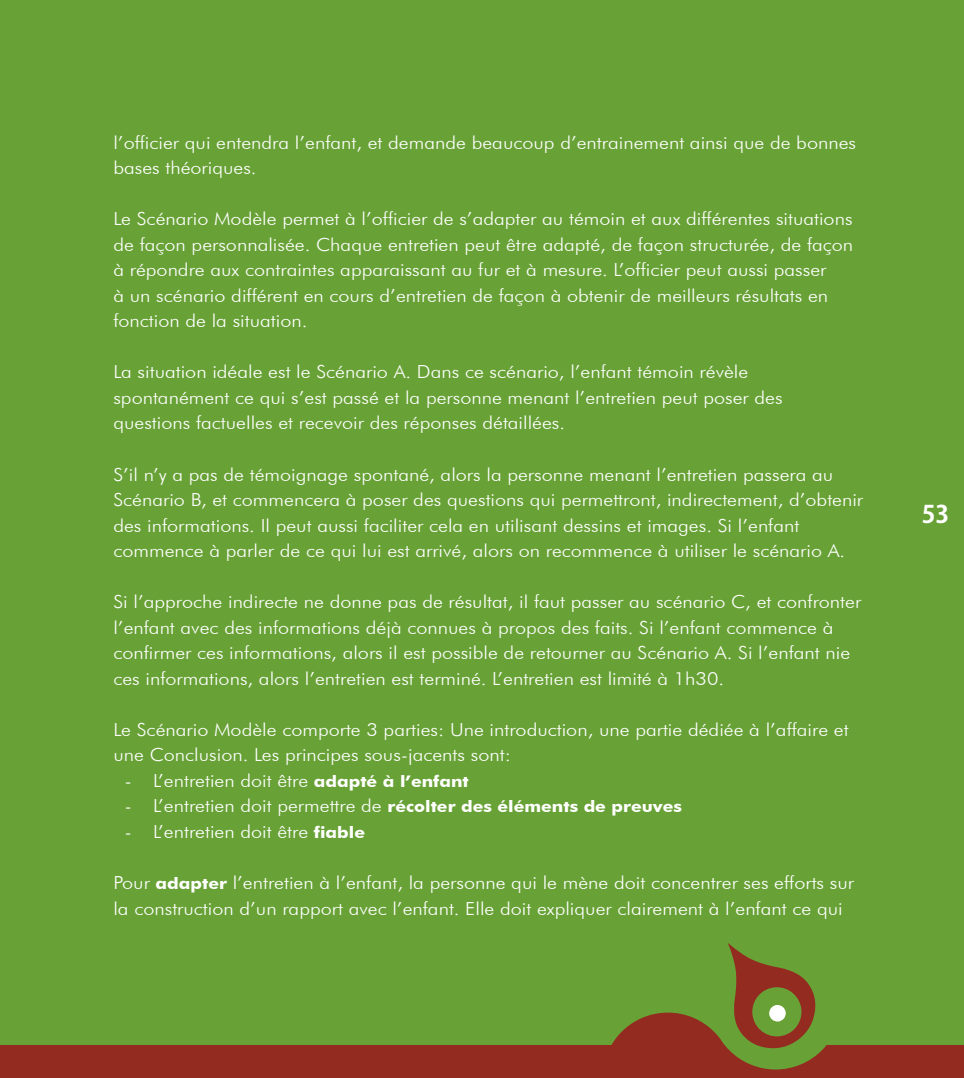
<style>
.page{position:relative;width:964px;height:1078px;background:#fff}
.page>*{position:absolute;margin:0;border:0;box-sizing:border-box;transform-origin:0 0}
.t1{font:700 24px "Koz Go Pro";color:#fff}
.t2{font:300 18px/25.6px "Futura BT";color:#fff;scale:1.1 1}
.t3{font:700 16px "Futura BT";color:#fff;scale:1.1 1}
.s1{font-weight:700;font-size:16px}
.s2{font-weight:300;font-size:18px}
</style>
<div class="page">
<div style="left:0;top:0;width:964px;height:1077px;background:#68a236"></div>
<div style="left:0;top:1044px;width:964px;height:33px;background:#932b21"></div>
<div style="left:710px;top:938px;width:131px;height:131px;background:#68a236;border-radius:50%"></div>
<svg style="left:602px;top:943px;width:214px;height:127px"></svg>
<p class="t2" style="left:113px;top:129px;width:677px">l’officier qui entendra l’enfant, et demande beaucoup d’entrainement ainsi que de bonnes bases théoriques.</p>
<p class="t2" style="left:113px;top:206px;width:674px">Le Scénario Modèle permet à l’officier de s’adapter au témoin et aux différentes situations de façon personnalisée. Chaque entretien peut être adapté, de façon structurée, de façon à répondre aux contraintes apparaissant au fur et à mesure. L’officier peut aussi passer<br>à un scénario différent en cours d’entretien de façon à obtenir de meilleurs résultats en fonction de la situation.</p>
<p class="t2" style="left:113px;top:359px;width:610px">La situation idéale est le Scénario A. Dans ce scénario, l’enfant témoin révèle spontanément ce qui s’est passé et la personne menant l’entretien peut poser des questions factuelles et recevoir des réponses détaillées.</p>
<p class="t2" style="left:113px;top:461px;width:683px">S’il n’y a pas de témoignage spontané, alors la personne menant l’entretien passera au Scénario B, et commencera à poser des questions qui permettront, indirectement, d’obtenir des informations. Il peut aussi faciliter cela en utilisant dessins et images. Si l’enfant commence à parler de ce qui lui est arrivé, alors on recommence à utiliser le scénario A.</p>
<p class="t2" style="left:113px;top:588px;width:681px">Si l’approche indirecte ne donne pas de résultat, il faut passer au scénario C, et confronter l’enfant avec des informations déjà connues à propos des faits. Si l’enfant commence à confirmer ces informations, alors il est possible de retourner au Scénario A. Si l’enfant nie ces informations, alors l’entretien est terminé. L’entretien est limité à 1h30.</p>
<p class="t2" style="left:113px;top:716px;width:670px">Le Scénario Modèle comporte 3 parties: Une introduction, une partie dédiée à l’affaire et une Conclusion. Les principes sous-jacents sont:</p>
<p class="t2" style="left:125px;top:767px;width:314px">- L’entretien doit être <span class="s1">adapté à l’enfant</span></p>
<p class="t3" style="left:125px;top:796px;width:508px"><span class="s2">- L’entretien doit permettre de</span> récolter des éléments de preuves</p>
<p class="t2" style="left:125px;top:818px;width:220px">- L’entretien doit être <span class="s1">fiable</span></p>
<p class="t2" style="left:113px;top:869px;width:675px">Pour <span class="s1">adapter</span> l’entretien à l’enfant, la personne qui le mène doit concentrer ses efforts sur la construction d’un rapport avec l’enfant. Elle doit expliquer clairement à l’enfant ce qui</p>
<h1 class="t1" style="left:922px;top:498px;width:29px">53</h1>
</div>
